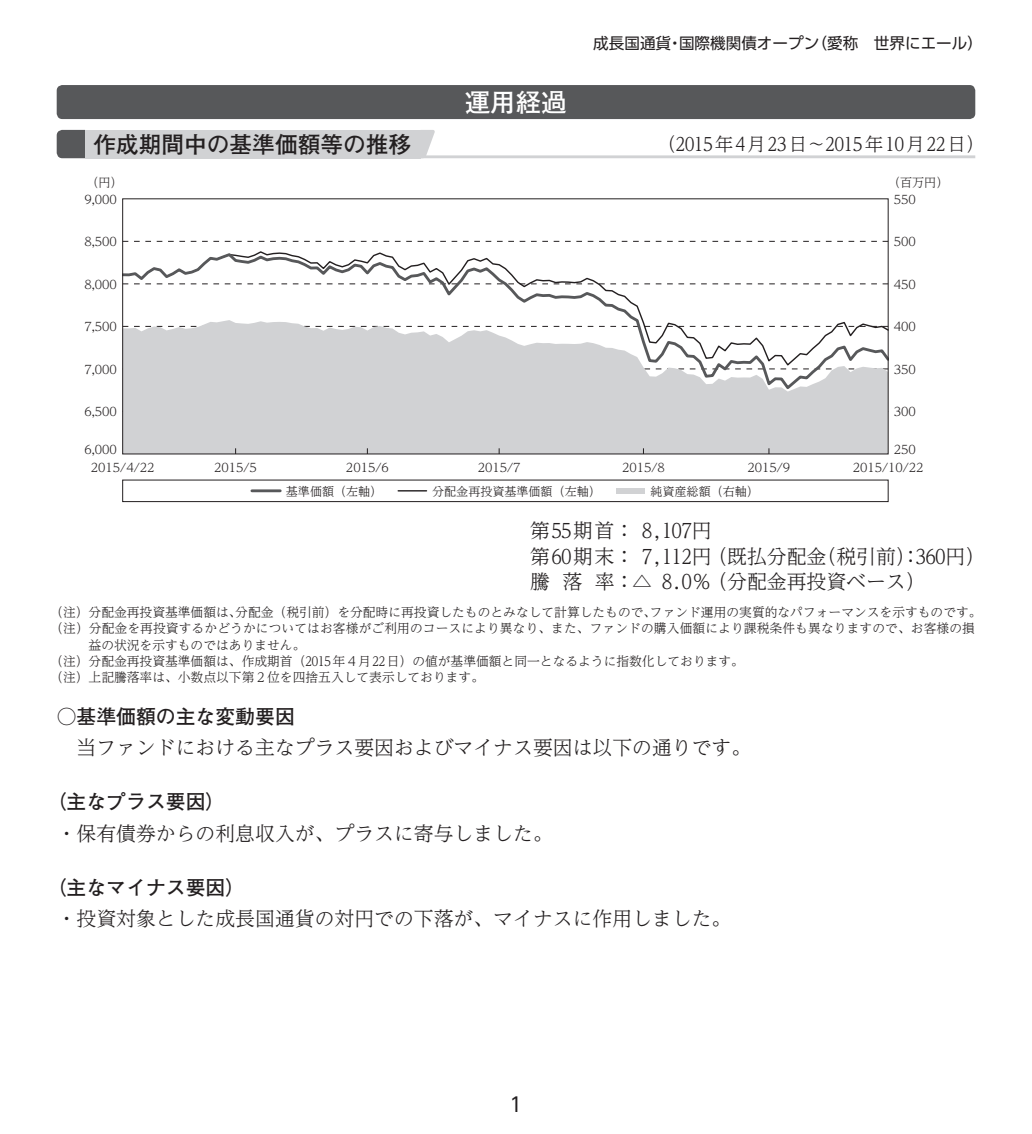
<style>
.page{position:relative;width:1032px;height:1134px;background:#fff}
.page>*{position:absolute;margin:0;border:0;box-sizing:border-box;transform-origin:0 0}
.t1{font:700 25.6px "Futo Go B101 Pro";color:#fff}
.t2{font:700 22.6px "Futo Go B101 Pro";color:#231f20}
.t3{font:300 19.8px/25.6px "UD Reimin Pro";color:#231f20}
.t4{font:700 19.8px "Futo Go B101 Pro";color:#231f20}
.t5{font:19.8px "UD Shin Go Pro";color:#231f20}
.t6{font:300 18.4px "UD Reimin Pro";color:#231f20}
.t7{font:15.6px "UD Shin Go Pro";color:#231f20}
.t8{font:300 12.8px "UD Reimin Pro";color:#231f20}
.t9{font:300 12px "UD Reimin Pro";color:#231f20}
</style>
<div class="page">
<div style="left:57px;top:85px;width:918px;height:34px;background:#57585a;border-radius:6px"></div>
<hr style="left:85px;top:155px;width:890px;height:3px;background:#d1d2d4">
<svg style="left:57px;top:130px;width:28px;height:28px"></svg>
<div style="left:85px;top:130px;width:335px;height:28px;background:#d1d2d4"></div>
<svg style="left:420px;top:130px;width:15px;height:26px"></svg>
<div style="left:616px;top:488px;width:29px;height:6px;background:#d1d2d4"></div>
<hr style="left:252px;top:489px;width:28px;height:3px;background:#57585a">
<svg style="left:398px;top:490px;width:28px;height:1px"></svg>
<div style="left:122px;top:480px;width:766px;height:22px;border:1px solid #231f20"></div>
<svg style="left:124px;top:241px;width:762px;height:1px"></svg>
<div style="left:124px;top:392px;width:762px;height:60px;background:#d1d2d4"></div>
<svg style="left:124px;top:251px;width:762px;height:141px"></svg>
<h1 class="t1" style="left:465px;top:82px;width:104px">運用経過</h1>
<p class="t7" style="left:593px;top:31px;width:391px">成長国通貨・国際機関債オープン（愛称　世界にエール）</p>
<h2 class="t2" style="left:94px;top:126px;width:319px">作成期間中の基準価額等の推移</h2>
<h3 class="t6" style="left:657px;top:129px;width:329px">（2015年4月 23日～2015年 10月 22日）</h3>
<p class="t9" style="left:87px;top:172px;width:38px">（円）</p>
<p class="t9" style="left:888px;top:172px;width:62px">（百万円）</p>
<p class="t9" style="left:84px;top:189px;width:34px">9,000</p>
<p class="t9" style="left:894px;top:189px;width:24px">550</p>
<p class="t9" style="left:84px;top:232px;width:34px">8,500</p>
<p class="t9" style="left:894px;top:232px;width:24px">500</p>
<p class="t9" style="left:84px;top:274px;width:34px">8,000</p>
<p class="t9" style="left:894px;top:274px;width:24px">450</p>
<p class="t9" style="left:84px;top:317px;width:34px">7,500</p>
<p class="t9" style="left:894px;top:317px;width:24px">400</p>
<p class="t9" style="left:84px;top:359px;width:34px">7,000</p>
<p class="t9" style="left:894px;top:359px;width:24px">350</p>
<p class="t9" style="left:84px;top:402px;width:34px">6,500</p>
<p class="t9" style="left:894px;top:402px;width:24px">300</p>
<p class="t9" style="left:84px;top:440px;width:34px">6,000</p>
<p class="t9" style="left:894px;top:440px;width:24px">250</p>
<p class="t9" style="left:91px;top:458px;width:65px">2015/4/22</p>
<p class="t9" style="left:214px;top:458px;width:44px">2015/5</p>
<p class="t9" style="left:346px;top:458px;width:44px">2015/6</p>
<p class="t9" style="left:478px;top:458px;width:44px">2015/7</p>
<p class="t9" style="left:622px;top:458px;width:44px">2015/8</p>
<p class="t9" style="left:747px;top:458px;width:44px">2015/9</p>
<p class="t9" style="left:853px;top:458px;width:72px">2015/10/22</p>
<p class="t9" style="left:286px;top:481px;width:98px">基準価額（左軸）</p>
<p class="t9" style="left:432px;top:481px;width:170px">分配金再投資基準価額（左軸）</p>
<p class="t9" style="left:650px;top:481px;width:110px">純資産総額（右軸）</p>
<h3 class="t3" style="left:530px;top:517px;width:456px">第55期首： 8,107円<br>第60期末： 7,112円（既払分配金（税引前）：360円）騰 落 率：△ 8.0％（分配金再投資ベース）</h3>
<p class="t8" style="left:50px;top:602px;width:933px">（注）分配金再投資基準価額は、分配金（税引前）を分配時に再投資したものとみなして計算したもので、ファンド運用の実質的なパフォーマンスを示すものです。</p>
<p class="t8" style="left:50px;top:618px;width:926px">（注）分配金を再投資するかどうかについてはお客様がご利用のコースにより異なり、また、ファンドの購入価額により課税条件も異なりますので、お客様の損</p>
<p class="t8" style="left:89px;top:634px;width:218px">益の状況を示すものではありません。</p>
<p class="t8" style="left:50px;top:651px;width:695px">（注）分配金再投資基準価額は、作成期首（2015年4月 22日）の値が基準価額と同一となるように指数化しております。</p>
<p class="t8" style="left:50px;top:667px;width:435px">（注）上記騰落率は、小数点以下第2位を四捨五入して表示しております。</p>
<h3 class="t4" style="left:57px;top:700px;width:240px">○基準価額の主な変動要因</h3>
<h3 class="t3" style="left:77px;top:734px;width:676px">当ファンドにおける主なプラス要因およびマイナス要因は以下の通りです。</h3>
<h3 class="t4" style="left:47px;top:786px;width:180px">（主なプラス要因）</h3>
<h3 class="t3" style="left:57px;top:819px;width:498px">・保有債券からの利息収入が、プラスに寄与しました。</h3>
<h3 class="t4" style="left:47px;top:872px;width:200px">（主なマイナス要因）</h3>
<h3 class="t3" style="left:57px;top:905px;width:676px">・投資対象とした成長国通貨の対円での下落が、マイナスに作用しました。</h3>
<h3 class="t5" style="left:509px;top:1088px;width:15px">1</h3>
</div>
